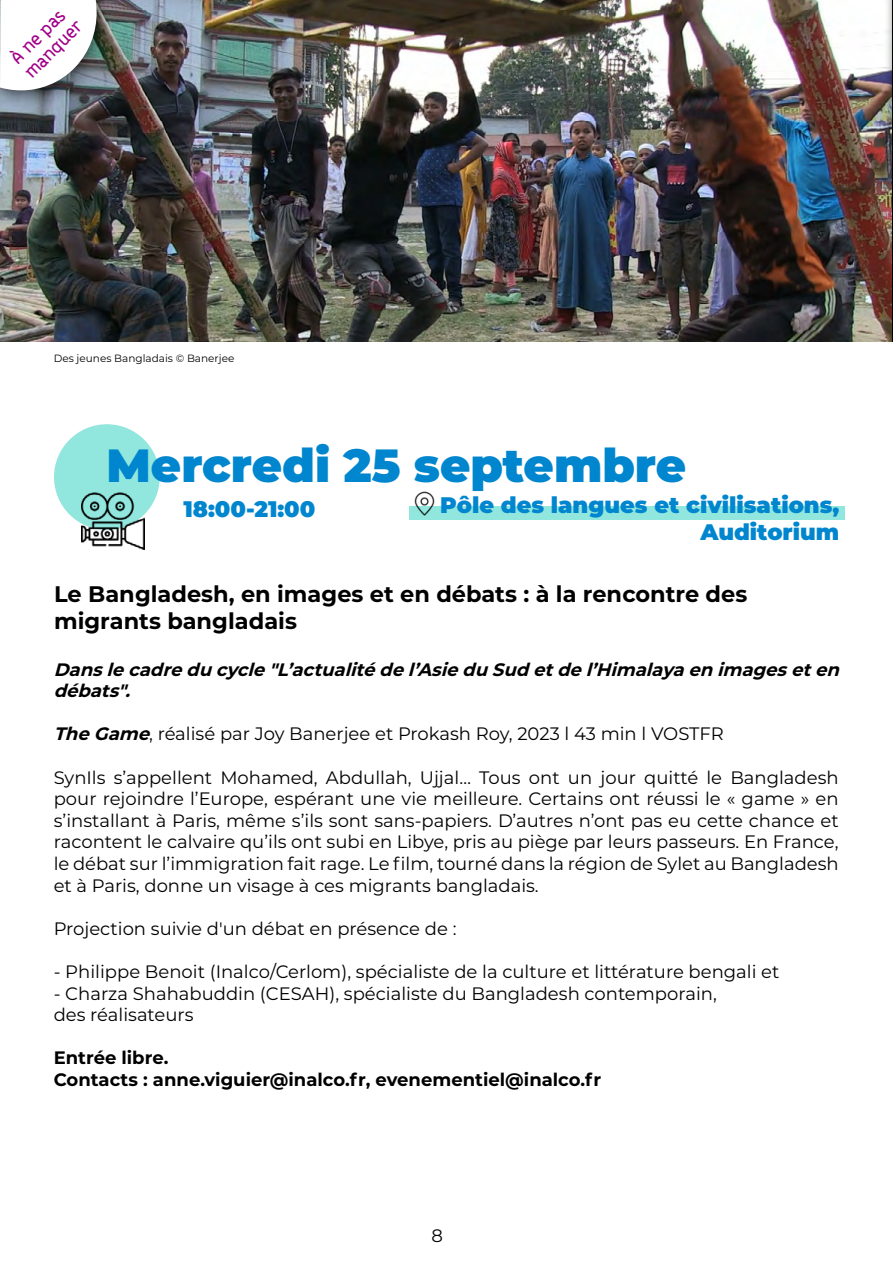
<style>
.page{position:relative;width:893px;height:1263px;background:#fff}
.page>*{position:absolute;margin:0;border:0;box-sizing:border-box;transform-origin:0 0}
.t1{font:900 46.5px "Montserrat";color:#0086ce}
.t2{font:700 22.5px/27px "Montserrat";color:#000}
.t3{font:900 22.5px/27px "Montserrat";color:#0086ce;text-align:right}
.t4{font:18px/21.6px "Montserrat";color:#000;text-align:justify}
.t5{font:italic 700 18px/21.6px "Montserrat";color:#000}
.t6{font:700 18px/21.6px "Montserrat";color:#000}
.t7{font:700 16.5px/19.8px "ABB Line";color:#a10089}
.t8{font:10.5px "Montserrat";color:#000}
.s1{font-weight:700;font-style:italic}
</style>
<div class="page">
<div style="left:54px;top:424px;width:106px;height:106px;background:#91e6dd;border-radius:50%"></div>
<div style="left:409px;top:506px;width:436px;height:13px;background:#91e6dd"></div>
<img style="left:0;top:0;width:893px;height:341px">
<img style="left:414px;top:491px;width:21px;height:25px">
<img style="left:81px;top:492px;width:64px;height:58px">
<img style="left:0;top:0;width:139px;height:119px">
<img style="left:815px;top:0;width:78px;height:119px">
<p class="t7" style="left:7px;top:54px;width:74px;rotate:-45deg">À ne pas manquer</p>
<p class="t8" style="left:54px;top:351px;width:182px">Des jeunes Bangladais © Banerjee</p>
<h1 class="t1" style="left:107px;top:431px;width:581px">Mercredi 25 septembre</h1>
<p class="t3" style="left:183px;top:494px;width:134px">18:00-21:00</p>
<p class="t3" style="left:440px;top:490px;width:400px">Pôle des langues et civilisations,<br>Auditorium</p>
<p class="t2" style="left:54px;top:579px;width:695px">Le Bangladesh, en images et en débats : à la rencontre des migrants bangladais</p>
<p class="t5" style="left:54px;top:657px;width:793px">Danslecadredu cycle"L’actualitédel’Asiedu Sud etdel’Himalayaen imageseten débats".</p>
<p class="t4" style="left:54px;top:722px;width:672px"><span class="s1">TheGame</span>, réalisé par Joy Banerjee et Prokash Roy, 2023 l 43 min l VOSTFR</p>
<p class="t4" style="left:54px;top:766px;width:786px">SynIls s’appellent Mohamed, Abdullah, Ujjal… Tous ont un jour quitté le Bangladesh pour rejoindre l’Europe, espérant une vie meilleure. Certains ont réussi le « game » en s’installant à Paris, même s’ils sont sans-papiers. D’autres n’ont pas eu cette chance et racontent le calvaire qu’ils ont subi en Libye, pris au piège par leurs passeurs. En France, le débat sur l’immigration fait rage. Le film, tourné dans la région de Sylet au Bangladesh et à Paris, donne un visage à ces migrants bangladais.</p>
<p class="t4" style="left:54px;top:917px;width:404px">Projection suivie d'un débat en présence de :</p>
<p class="t4" style="left:54px;top:960px;width:727px">- Philippe Benoit (Inalco/Cerlom), spécialiste de la culture et littérature bengali et</p>
<p class="t4" style="left:54px;top:982px;width:665px">- Charza Shahabuddin (CESAH), spécialiste du Bangladesh contemporain, des réalisateurs</p>
<p class="t6" style="left:54px;top:1046px;width:549px">Entrée libre.<br>Contacts : anne.viguier@inalco.fr, evenementiel@inalco.fr</p>
<p class="t4" style="left:432px;top:1224px;width:13px">8</p>
</div>
